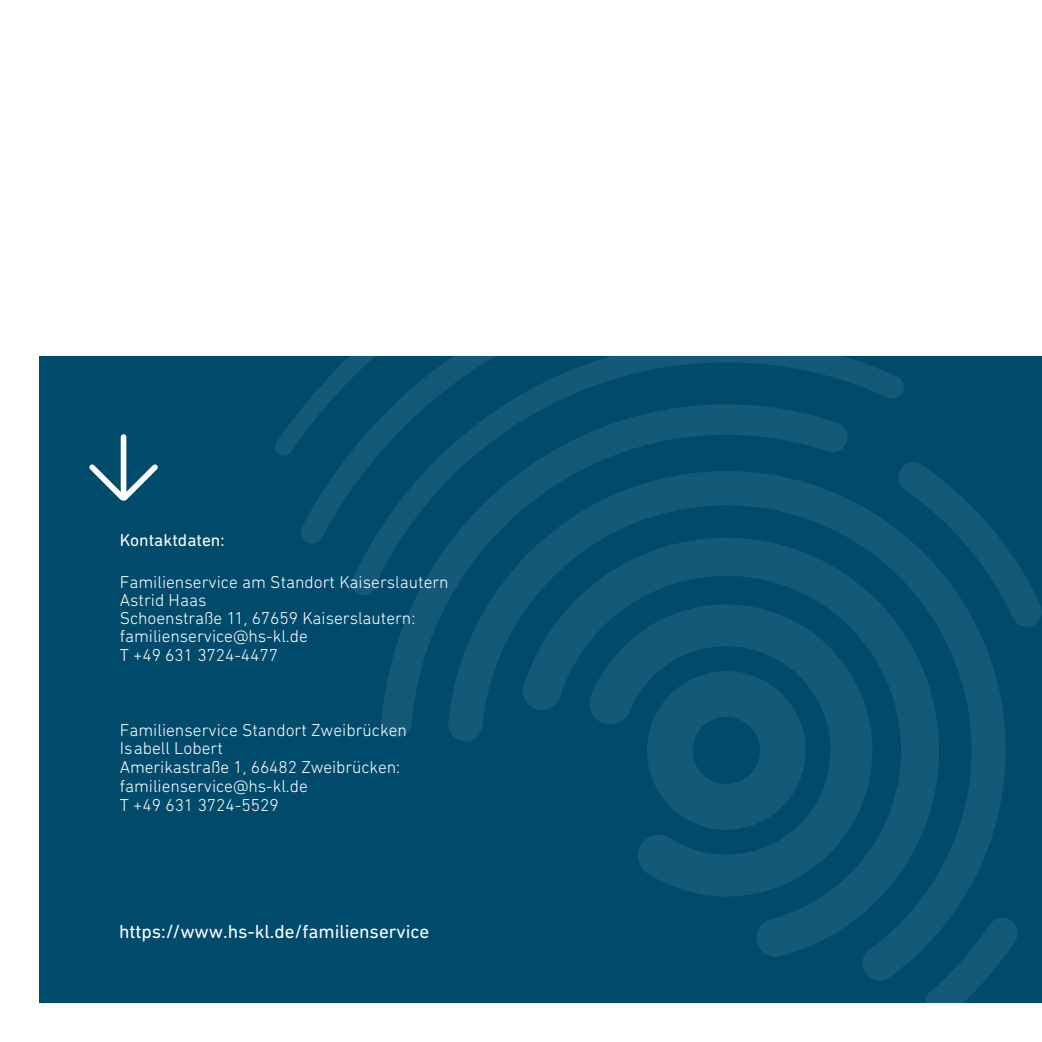
<style>
.page{position:relative;width:1042px;height:1042px;background:#fff}
.page>*{position:absolute;margin:0;border:0;box-sizing:border-box;transform-origin:0 0}
.t1{font:19.25px "DIN Next Rounded LT Pro";letter-spacing:-.005em;color:#fff}
.t2{font:300 17.5px/18.2px "DIN Next Rounded LT Pro";color:#fff}
.t3{font:17.5px "DIN Next Rounded LT Pro";color:#fff}
</style>
<div class="page">
<div style="left:40px;top:356px;width:1002px;height:646px;background:#004b6c"></div>
<div style="left:121px;top:437px;width:5px;height:56px;background:#fff"></div>
<svg style="left:89px;top:459px;width:69px;height:42px"></svg>
<svg style="left:274px;top:356px;width:768px;height:647px"></svg>
<p class="t3" style="left:120px;top:530px;width:106px">Kontaktdaten:</p>
<p class="t2" style="left:120px;top:572px;width:330px">Familienservice am Standort Kaiserslautern<br>Astrid Haas<br>Schoenstraße 11, 67659 Kaiserslautern: familienservice@hs-kl.de<br>T +49 631 3724-4477</p>
<p class="t2" style="left:120px;top:720px;width:289px;line-height:18.9px">Familienservice Standort Zweibrücken<br>Isabell Lobert<br>Amerikastraße 1, 66482 Zweibrücken: familienservice@hs-kl.de<br>T +49 631 3724-5529</p>
<p class="t1" style="left:119px;top:920px;width:312px">https://www.hs-kl.de/familienservice</p>
</div>
